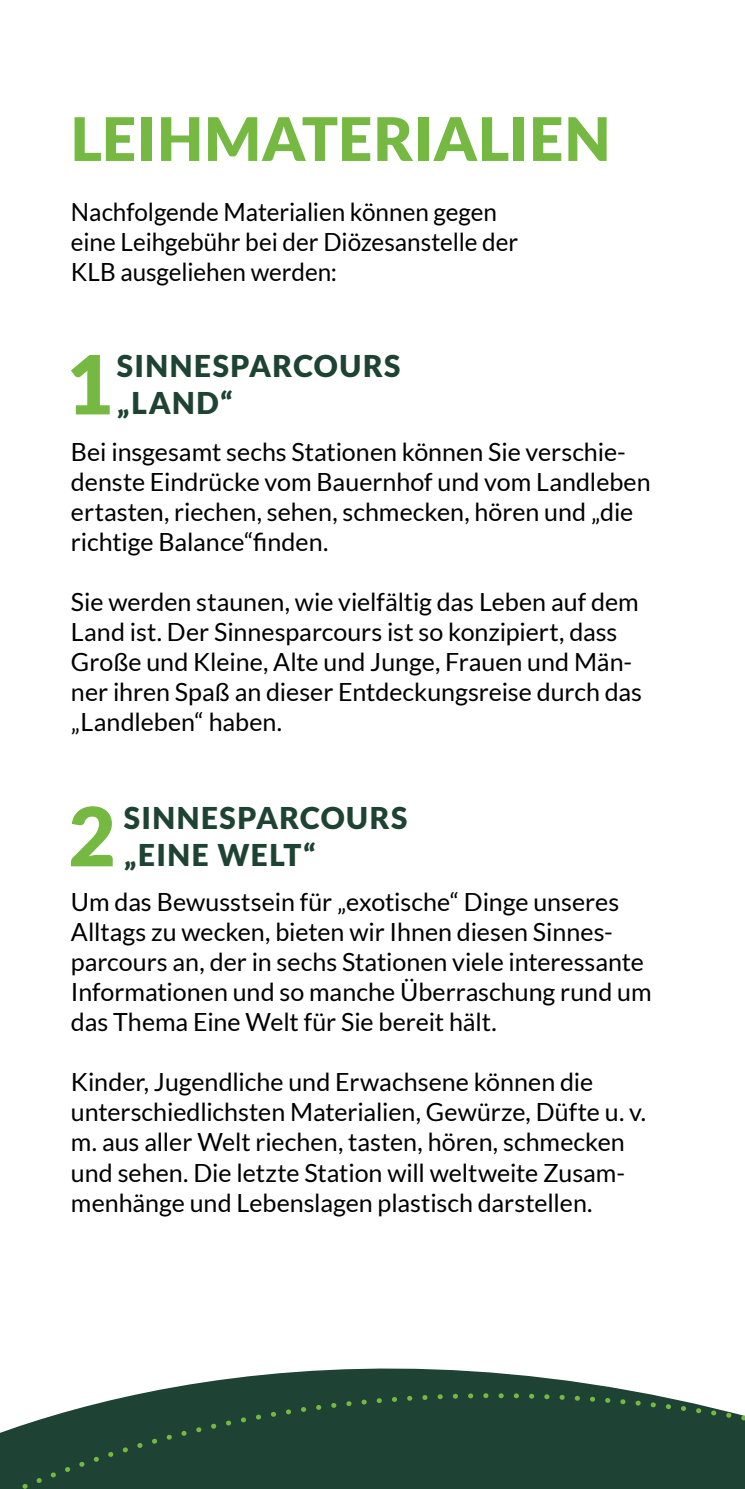
<style>
.page{position:relative;width:745px;height:1489px;background:#fff}
.page>*{position:absolute;margin:0;border:0;box-sizing:border-box;transform-origin:0 0}
.t1{font:900 81.5px "Lato";color:#75b842}
.t2{font:900 60px "Lato";letter-spacing:.015em;color:#75b842}
.t3{font:900 30px/37.5px "Lato";letter-spacing:.045em;color:#1e4234}
.t4{font:25px/30px "Lato";color:#000}
</style>
<div class="page">
<svg style="left:0;top:1368px;width:744px;height:120px"></svg>
<h2 class="t2" style="left:71px;top:104px;width:540px">LEIHMATERIALIEN</h2>
<p class="t4" style="left:71px;top:197px;width:448px">Nachfolgende Materialien können gegen eine Leihgebühr bei der Diözesanstelle der<br>KLB ausgeliehen werden:</p>
<h1 class="t1" style="left:65px;top:337px;width:49px">1</h1>
<p class="t3" style="left:117px;top:346px;width:285px">SINNESPARCOURS „LAND“</p>
<p class="t4" style="left:71px;top:437px;width:580px">Bei insgesamt sechs Stationen können Sie verschie&shy;denste Eindrücke vom Bauernhof und vom Landleben ertasten, riechen, sehen, schmecken, hören und „die richtige Balance“finden.</p>
<p class="t4" style="left:71px;top:587px;width:572px">Sie werden staunen, wie vielfältig das Leben auf dem Land ist. Der Sinnesparcours ist so konzipiert, dass Große und Kleine, Alte und Junge, Frauen und Män&shy;ner ihren Spaß an dieser Entdeckungsreise durch das „Landleben“ haben.</p>
<h1 class="t1" style="left:68px;top:788px;width:49px">2</h1>
<p class="t3" style="left:124px;top:798px;width:285px">SINNESPARCOURS „EINE WELT“</p>
<p class="t4" style="left:71px;top:887px;width:581px">Um das Bewusstsein für „exotische“ Dinge unseres Alltags zu wecken, bieten wir Ihnen diesen Sinnes&shy;parcours an, der in sechs Stationen viele interessante Informationen und so manche Überraschung rund um das Thema Eine Welt für Sie bereit hält.</p>
<p class="t4" style="left:71px;top:1067px;width:576px">Kinder, Jugendliche und Erwachsene können die unterschiedlichsten Materialien, Gewürze, Düfte u. v. m. aus aller Welt riechen, tasten, hören, schmecken und sehen. Die letzte Station will weltweite Zusam&shy;menhänge und Lebenslagen plastisch darstellen.</p>
</div>
